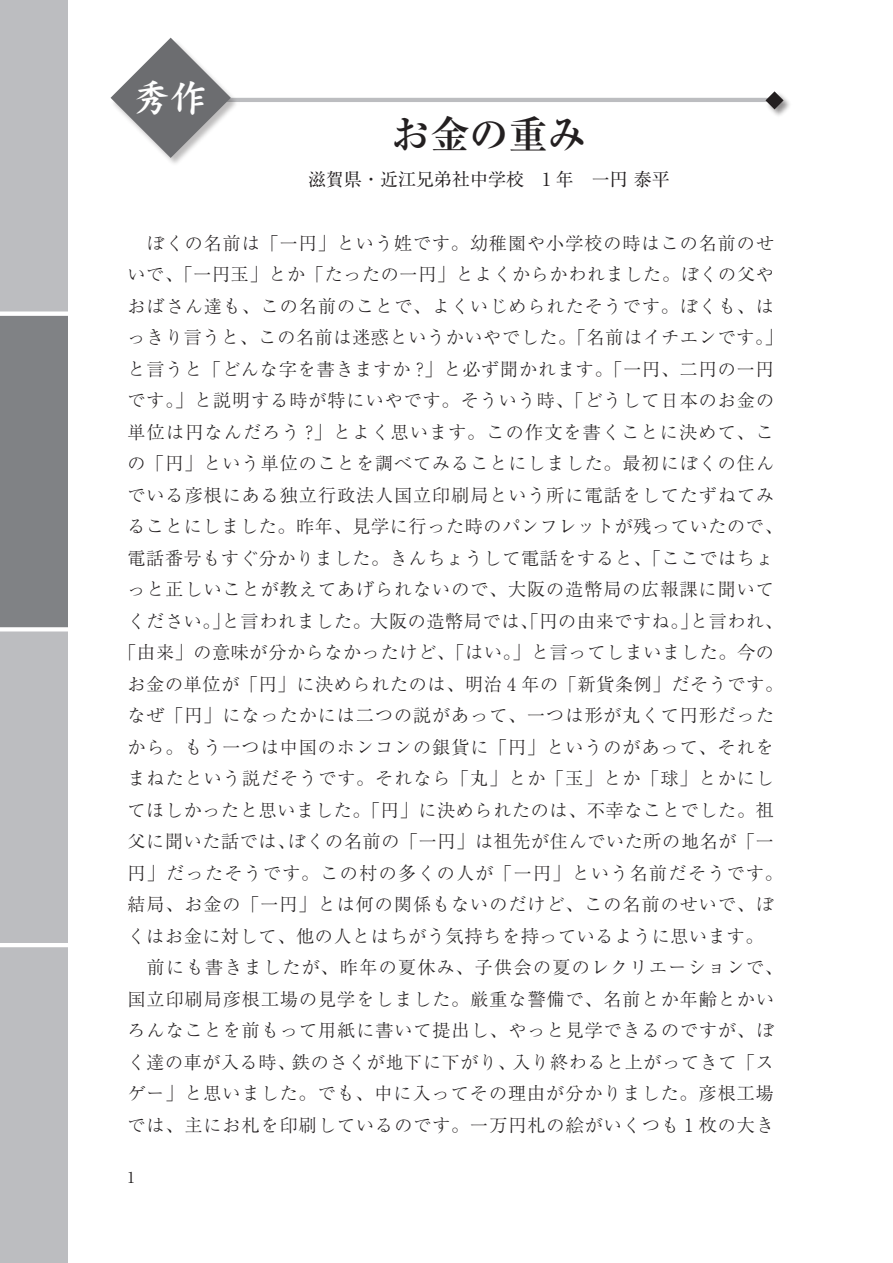
<style>
.page{position:relative;width:893px;height:1263px;background:#fff}
.page>*{position:absolute;margin:0;border:0;box-sizing:border-box;transform-origin:0 0}
.t1{font:700 39px "Ryumin Pro";color:#231f20}
.t2{font:37.5px "DF Kai Sho Std W9";color:#fff}
.t3{font:300 18px "Ryumin Pro";letter-spacing:.06em;color:#231f20}
.t4{font:300 18px "Ryumin Pro";letter-spacing:.04em;color:#231f20}
.t5{font:18px "Ryumin Pro";color:#231f20}
.t6{font:15px "Ryumin Pro";color:#231f20}
</style>
<div class="page">
<hr style="left:172px;top:98px;width:604px;height:4px;background:#bcbdc0">
<div style="left:0;top:0;width:68px;height:316px;background:#bcbdc0"></div>
<div style="left:0;top:316px;width:68px;height:315px;background:#808285"></div>
<div style="left:0;top:631px;width:68px;height:316px;background:#bcbdc0"></div>
<div style="left:0;top:947px;width:68px;height:316px;background:#bcbdc0"></div>
<svg style="left:0;top:627px;width:68px;height:4px"></svg>
<hr style="left:0;top:943px;width:68px;height:4px;background:#fff">
<div style="left:110px;top:37px;width:130px;height:130px;background:#fff"></div>
<svg style="left:111px;top:38px;width:120px;height:120px"></svg>
<div style="left:765px;top:91px;width:28px;height:28px;background:#231f20;opacity:.5"></div>
<svg style="left:765px;top:91px;width:18px;height:18px"></svg>
<div style="left:0;top:311px;width:68px;height:5px;background:#fff"></div>
<h2 class="t2" style="left:133px;top:78px;width:77px">秀作</h2>
<h1 class="t1" style="left:391px;top:104px;width:197px">お金の重み</h1>
<p class="t5" style="left:308px;top:165px;width:363px">滋賀県・近江兄弟社中学校　1 年　一円 泰平</p>
<p class="t3" style="left:147px;top:229px;width:629px">ぼくの名前は「一円」という姓です。幼稚園や小学校の時はこの名前のせ</p>
<p class="t4" style="left:128px;top:260px;width:648px">いで、「一円玉」とか「たったの一円」とよくからかわれました。ぼくの父や</p>
<p class="t3" style="left:128px;top:292px;width:648px">おばさん達も、この名前のことで、よくいじめられたそうです。ぼくも、は</p>
<p class="t4" style="left:128px;top:323px;width:657px">っきり言うと、この名前は迷惑というかいやでした。「名前はイチエンです。」</p>
<p class="t3" style="left:128px;top:355px;width:648px">と言うと「どんな字を書きますか ?」と必ず聞かれます。「一円、二円の一円</p>
<p class="t3" style="left:128px;top:386px;width:648px">です。」と説明する時が特にいやです。そういう時、「どうして日本のお金の</p>
<p class="t3" style="left:128px;top:418px;width:648px">単位は円なんだろう ?」とよく思います。この作文を書くことに決めて、こ</p>
<p class="t3" style="left:128px;top:449px;width:648px">の「円」という単位のことを調べてみることにしました。最初にぼくの住ん</p>
<p class="t3" style="left:128px;top:481px;width:648px">でいる彦根にある独立行政法人国立印刷局という所に電話をしてたずねてみ</p>
<p class="t4" style="left:128px;top:512px;width:657px">ることにしました。昨年、見学に行った時のパンフレットが残っていたので、</p>
<p class="t4" style="left:128px;top:544px;width:648px">電話番号もすぐ分かりました。きんちょうして電話をすると、「ここではちょ</p>
<p class="t3" style="left:128px;top:575px;width:648px">っと正しいことが教えてあげられないので、大阪の造幣局の広報課に聞いて</p>
<p class="t4" style="left:128px;top:607px;width:657px">ください。」と言われました。大阪の造幣局では、「円の由来ですね。」と言われ、</p>
<p class="t4" style="left:119px;top:638px;width:657px">「由来」の意味が分からなかったけど、「はい。」と言ってしまいました。今の</p>
<p class="t4" style="left:128px;top:670px;width:657px">お金の単位が「円」に決められたのは、明治 4 年の「新貨条例」だそうです。</p>
<p class="t3" style="left:128px;top:701px;width:648px">なぜ「円」になったかには二つの説があって、一つは形が丸くて円形だった</p>
<p class="t3" style="left:128px;top:733px;width:648px">から。もう一つは中国のホンコンの銀貨に「円」というのがあって、それを</p>
<p class="t3" style="left:128px;top:764px;width:648px">まねたという説だそうです。それなら「丸」とか「玉」とか「球」とかにし</p>
<p class="t4" style="left:128px;top:796px;width:648px">てほしかったと思いました。「円」に決められたのは、不幸なことでした。祖</p>
<p class="t4" style="left:128px;top:827px;width:648px">父に聞いた話では、ぼくの名前の「一円」は祖先が住んでいた所の地名が「一</p>
<p class="t3" style="left:128px;top:859px;width:657px">円」だったそうです。この村の多くの人が「一円」という名前だそうです。</p>
<p class="t3" style="left:128px;top:890px;width:648px">結局、お金の「一円」とは何の関係もないのだけど、この名前のせいで、ぼ</p>
<p class="t4" style="left:128px;top:922px;width:637px">くはお金に対して、他の人とはちがう気持ちを持っているように思います。</p>
<p class="t3" style="left:128px;top:953px;width:657px">　前にも書きましたが、昨年の夏休み、子供会の夏のレクリエーションで、</p>
<p class="t3" style="left:128px;top:985px;width:648px">国立印刷局彦根工場の見学をしました。厳重な警備で、名前とか年齢とかい</p>
<p class="t3" style="left:128px;top:1016px;width:648px">ろんなことを前もって用紙に書いて提出し、やっと見学できるのですが、ぼ</p>
<p class="t4" style="left:128px;top:1048px;width:648px">く達の車が入る時、鉄のさくが地下に下がり、入り終わると上がってきて「ス</p>
<p class="t3" style="left:128px;top:1079px;width:648px">ゲー」と思いました。でも、中に入ってその理由が分かりました。彦根工場</p>
<p class="t3" style="left:128px;top:1111px;width:648px">では、主にお札を印刷しているのです。一万円札の絵がいくつも 1 枚の大き</p>
<p class="t6" style="left:128px;top:1165px;width:9px">1</p>
</div>
